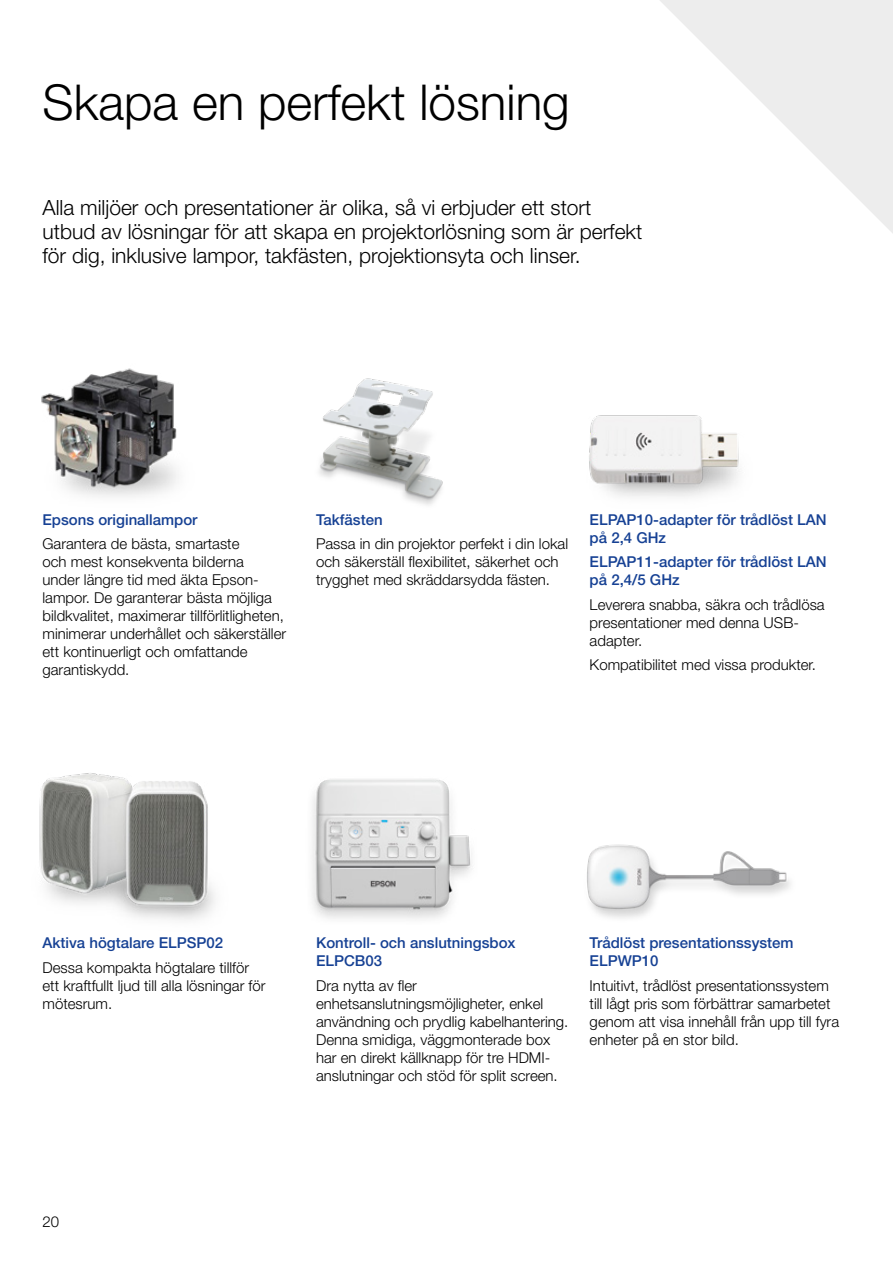
<style>
.page{position:relative;width:893px;height:1263px;background:#fff}
.page>*{position:absolute;margin:0;border:0;box-sizing:border-box;transform-origin:0 0}
.t1{font:300 49.5px "Helvetica Neue LT Pro";color:#000}
.Brochure_Body_Copy{font:300 21px/24px "Helvetica Neue LT Pro";color:#000}
.Brochure_Body_Copy-2{font:300 15px/18px "Helvetica Neue LT Pro";color:#000}
.Brochure_Body_Copy-3{font:500 15px/18px "Helvetica Neue LT Pro";color:#164194}
</style>
<div class="page">
<svg style="left:660px;top:0;width:233px;height:233px;fill:#ededed"></svg>
<img style="left:41px;top:368px;width:136px;height:129px">
<img style="left:39px;top:773px;width:176px;height:147px">
<img style="left:589px;top:415px;width:151px;height:82px">
<img style="left:312px;top:779px;width:160px;height:140px">
<img style="left:319px;top:378px;width:124px;height:127px">
<img style="left:587px;top:844px;width:204px;height:74px">
<p class="t1" style="left:43px;top:73px;width:529px">Skapa en perfekt lösning</p>
<p class="Brochure_Body_Copy" style="left:43px;top:195px;width:601px">Alla miljöer och presentationer är olika, så vi erbjuder ett stort utbud av lösningar för att skapa en projektorlösning som är perfekt för dig, inklusive lampor, takfästen, projektionsyta och linser.</p>
<p class="Brochure_Body_Copy-3" style="left:43px;top:510px;width:157px">Epsons originallampor</p>
<p class="Brochure_Body_Copy-2" style="left:43px;top:534px;width:245px">Garantera de bästa, smartaste<br>och mest konsekventa bilderna<br>under längre tid med äkta Epson&shy;lampor. De garanterar bästa möjliga bildkvalitet, maximerar tillförlitligheten, minimerar underhållet och säkerställer ett kontinuerligt och omfattande garantiskydd.</p>
<p class="Brochure_Body_Copy-3" style="left:316px;top:510px;width:68px">Takfästen</p>
<p class="Brochure_Body_Copy-2" style="left:316px;top:534px;width:253px">Passa in din projektor perfekt i din lokal och säkerställ flexibilitet, säkerhet och trygghet med skräddarsydda fästen.</p>
<p class="Brochure_Body_Copy-3" style="left:590px;top:510px;width:239px">ELPAP10-adapter för trådlöst LAN på 2,4 GHz</p>
<p class="Brochure_Body_Copy-3" style="left:590px;top:553px;width:239px">ELPAP11-adapter för trådlöst LAN på 2,4/5 GHz</p>
<p class="Brochure_Body_Copy-2" style="left:590px;top:595px;width:237px">Leverera snabba, säkra och trådlösa presentationer med denna USB&shy;adapter.</p>
<p class="Brochure_Body_Copy-2" style="left:590px;top:655px;width:228px">Kompatibilitet med vissa produkter.</p>
<p class="Brochure_Body_Copy-3" style="left:43px;top:934px;width:182px">Aktiva högtalare ELPSP02</p>
<p class="Brochure_Body_Copy-2" style="left:43px;top:958px;width:225px">Dessa kompakta högtalare tillför ett kraftfullt ljud till alla lösningar för mötesrum.</p>
<p class="Brochure_Body_Copy-3" style="left:316px;top:934px;width:201px">Kontroll- och anslutningsbox<br>ELPCB03</p>
<p class="Brochure_Body_Copy-2" style="left:316px;top:976px;width:254px">Dra nytta av fler enhetsanslutningsmöjligheter, enkel användning och prydlig kabelhantering.<br>Denna smidiga, väggmonterade box har en direkt källknapp för tre HDMI&shy;anslutningar och stöd för split screen.</p>
<p class="Brochure_Body_Copy-3" style="left:590px;top:934px;width:205px">Trådlöst presentationssystem<br>ELPWP10</p>
<p class="Brochure_Body_Copy-2" style="left:590px;top:976px;width:251px">Intuitivt, trådlöst presentationssystem till lågt pris som förbättrar samarbetet genom att visa innehåll från upp till fyra enheter på en stor bild.</p>
<p class="Brochure_Body_Copy-2" style="left:43px;top:1212px;width:18px">20</p>
</div>
